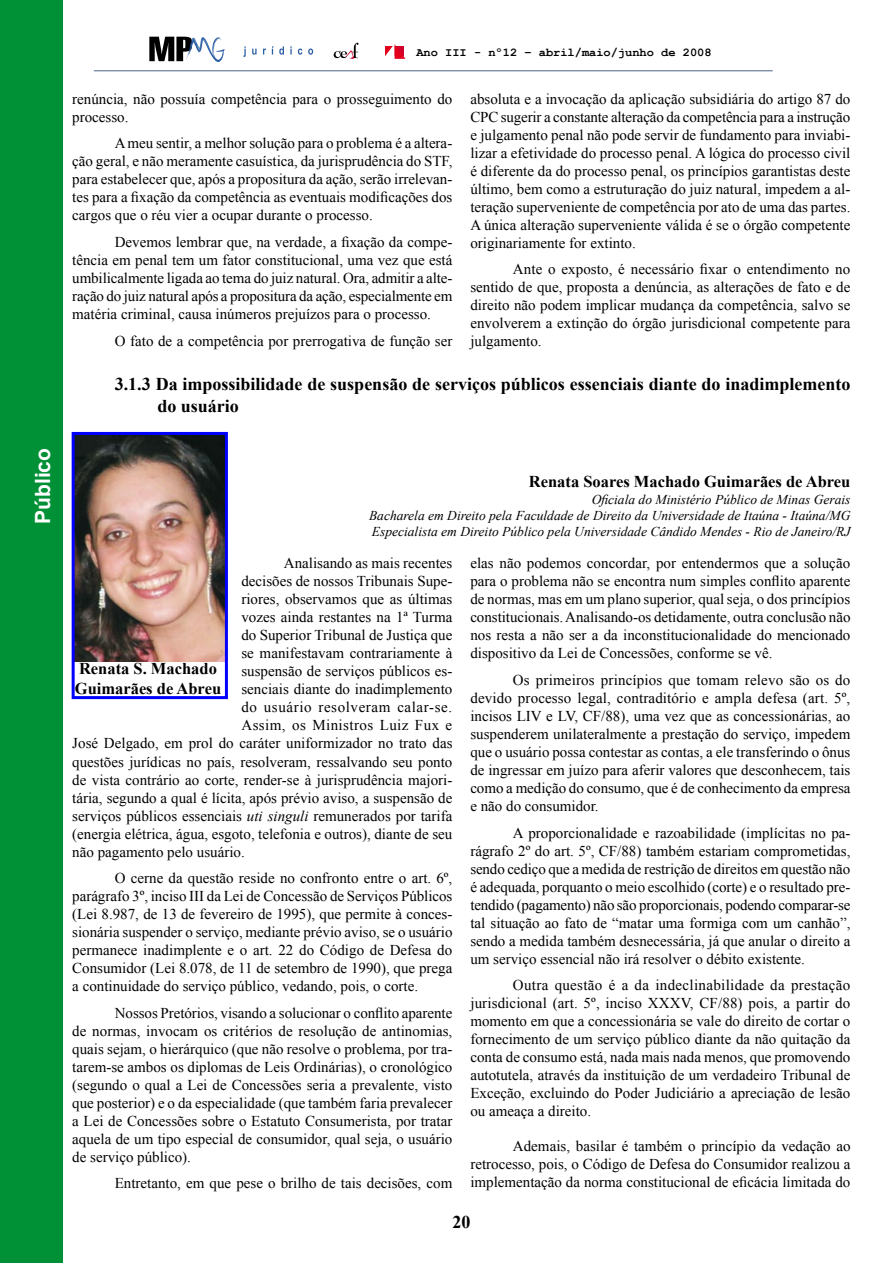
<style>
.page{position:relative;width:893px;height:1263px;background:#fff}
.page>*{position:absolute;margin:0;border:0;box-sizing:border-box;transform-origin:0 0}
.t1{font:700 21px "Arial";color:#fff}
.t2{font:700 18px/21.6px "Times New Roman";color:#000}
.t3{font:700 16.5px/19.8px "Times New Roman";color:#000}
.t4{font:15px/18px "Times New Roman";color:#000;text-align:justify}
.t5{font:15px "Times New Roman";letter-spacing:.04em;color:#000}
.t6{font:15px "Times New Roman";letter-spacing:.03em;color:#000}
.t7{font:italic 13.5px/16.2px "Times New Roman";color:#000;text-align:justify}
.t8{font:700 12px "Courier New";color:#000}
.s1{font-style:italic}
</style>
<div class="page">
<div style="left:0;top:0;width:63px;height:1263px;background:#009036"></div>
<hr style="left:94px;top:71px;width:679px;height:1px;background:#4f638a">
<svg style="left:243px;top:46px;width:3px;height:11px"></svg>
<svg style="left:252px;top:49px;width:5px;height:6px"></svg>
<svg style="left:263px;top:49px;width:3px;height:6px"></svg>
<svg style="left:272px;top:46px;width:12px;height:9px"></svg>
<svg style="left:290px;top:46px;width:2px;height:9px"></svg>
<svg style="left:298px;top:49px;width:4px;height:6px"></svg>
<svg style="left:308px;top:49px;width:5px;height:6px"></svg>
<svg style="left:149px;top:37px;width:77px;height:25px"></svg>
<svg style="left:334px;top:43px;width:24px;height:16px"></svg>
<svg style="left:385px;top:44px;width:20px;height:15px"></svg>
<img style="left:76px;top:436px;width:148px;height:225px">
<div style="left:72px;top:432px;width:156px;height:267px;border:3px solid #00f"></div>
<h1 class="t1" style="left:29px;top:524px;width:77px;rotate:-90deg">Público</h1>
<p class="t8" style="left:416px;top:45px;width:297px">Ano III - nº12 – abril/maio/junho de 2008</p>
<p class="t4" style="left:72px;top:90px;width:382px">renúncia, não possuía competência para o prosseguimento do processo.</p>
<p class="t4" style="left:72px;top:134px;width:382px;text-indent:43px">A meu sentir, a melhor solução para o problema é a altera&shy;ção geral, e não meramente casuística, da jurisprudência do STF, para estabelecer que, após a propositura da ação, serão irrelevan&shy;tes para a fixação da competência as eventuais modificações dos cargos que o réu vier a ocupar durante o processo.</p>
<p class="t4" style="left:72px;top:233px;width:382px;text-indent:43px">Devemos lembrar que, na verdade, a fixação da compe&shy;tência em penal tem um fator constitucional, uma vez que está umbilicalmente ligada ao tema do juiz natural. Ora, admitir a alte&shy;ração do juiz natural após a propositura da ação, especialmente em matéria criminal, causa inúmeros prejuízos para o processo.</p>
<p class="t4" style="left:115px;top:331px;width:339px">O fato de a competência por prerrogativa de função ser</p>
<p class="t4" style="left:470px;top:90px;width:382px">absoluta e a invocação da aplicação subsidiária do artigo 87 do CPC sugerir a constante alteração da competência para a instrução e julgamento penal não pode servir de fundamento para inviabi&shy;lizar a efetividade do processo penal. A lógica do processo civil é diferente da do processo penal, os princípios garantistas deste último, bem como a estruturação do juiz natural, impedem a al&shy;teração superveniente de competência por ato de uma das partes.<br>A única alteração superveniente válida é se o órgão competente originariamente for extinto.</p>
<p class="t4" style="left:470px;top:260px;width:382px;text-indent:43px">Ante o exposto, é necessário fixar o entendimento no sentido de que, proposta a denúncia, as alterações de fato e de direito não podem implicar mudança da competência, salvo se envolverem a extinção do órgão jurisdicional competente para julgamento.</p>
<p class="t2" style="left:157px;top:373px;width:695px;text-indent:-43px">3.1.3 Da impossibilidade de suspensão de serviços públicos essenciais diante do inadimplemento do usuário</p>
<p class="t3" style="left:529px;top:472px;width:323px">Renata Soares Machado Guimarães de Abreu</p>
<p class="t7" style="left:369px;top:491px;width:483px;text-indent:223px">Oficiala do Ministério Público de Minas Gerais Bacharela em Direito pela Faculdade de Direito da Universidade de Itaúna - Itaúna/MG Especialista em Direito Público pela Universidade Cândido Mendes - Rio de Janeiro/RJ</p>
<p class="t4" style="left:284px;top:554px;width:170px">Analisando as mais recentes</p>
<p class="t4" style="left:241px;top:572px;width:212px">decisões de nossos Tribunais Supe-</p>
<p class="t4" style="left:241px;top:590px;width:212px">riores, observamos que as últimas</p>
<p class="t4" style="left:241px;top:608px;width:212px">vozes ainda restantes na 1ª Turma</p>
<p class="t4" style="left:241px;top:626px;width:212px">do Superior Tribunal de Justiça que</p>
<p class="t4" style="left:241px;top:644px;width:213px">se manifestavam contrariamente à</p>
<p class="t4" style="left:241px;top:662px;width:212px">suspensão de serviços públicos es-</p>
<p class="t4" style="left:241px;top:680px;width:212px">senciais diante do inadimplemento</p>
<p class="t5" style="left:241px;top:697px;width:212px">do usuário resolveram calar-se.</p>
<p class="t6" style="left:241px;top:715px;width:212px">Assim, os Ministros Luiz Fux e</p>
<p class="t4" style="left:72px;top:734px;width:382px">José Delgado, em prol do caráter uniformizador no trato das</p>
<p class="t4" style="left:72px;top:752px;width:382px">questões jurídicas no país, resolveram, ressalvando seu ponto</p>
<p class="t4" style="left:72px;top:770px;width:382px">de vista contrário ao corte, render-se à jurisprudência majori-</p>
<p class="t4" style="left:72px;top:788px;width:382px">tária, segundo a qual é lícita, após prévio aviso, a suspensão de</p>
<p class="t4" style="left:72px;top:806px;width:382px">serviços públicos essenciais <span class="s1">uti singuli</span> remunerados por tarifa</p>
<p class="t4" style="left:72px;top:824px;width:382px">(energia elétrica, água, esgoto, telefonia e outros), diante de seu</p>
<p class="t4" style="left:72px;top:842px;width:174px">não pagamento pelo usuário.</p>
<p class="t4" style="left:72px;top:869px;width:382px;text-indent:43px">O cerne da questão reside no confronto entre o art. 6º, parágrafo 3º, inciso III da Lei de Concessão de Serviços Públicos (Lei 8.987, de 13 de fevereiro de 1995), que permite à conces&shy;sionária suspender o serviço, mediante prévio aviso, se o usuário permanece inadimplente e o art. 22 do Código de Defesa do Consumidor (Lei 8.078, de 11 de setembro de 1990), que prega a continuidade do serviço público, vedando, pois, o corte.</p>
<p class="t4" style="left:72px;top:1003px;width:382px;text-indent:43px">Nossos Pretórios, visando a solucionar o conflito aparente de normas, invocam os critérios de resolução de antinomias, quais sejam, o hierárquico (que não resolve o problema, por tra&shy;tarem-se ambos os diplomas de Leis Ordinárias), o cronológico (segundo o qual a Lei de Concessões seria a prevalente, visto que posterior) e o da especialidade (que também faria prevalecer a Lei de Concessões sobre o Estatuto Consumerista, por tratar aquela de um tipo especial de consumidor, qual seja, o usuário de serviço público).</p>
<p class="t4" style="left:115px;top:1174px;width:339px">Entretanto, em que pese o brilho de tais decisões, com</p>
<p class="t4" style="left:470px;top:554px;width:382px">elas não podemos concordar, por entendermos que a solução para o problema não se encontra num simples conflito aparente de normas, mas em um plano superior, qual seja, o dos princípios constitucionais. Analisando-os detidamente, outra conclusão não nos resta a não ser a da inconstitucionalidade do mencionado dispositivo da Lei de Concessões, conforme se vê.</p>
<p class="t4" style="left:470px;top:671px;width:382px;text-indent:43px">Os primeiros princípios que tomam relevo são os do devido processo legal, contraditório e ampla defesa (art. 5º, incisos LIV e LV, CF/88), uma vez que as concessionárias, ao suspenderem unilateralmente a prestação do serviço, impedem que o usuário possa contestar as contas, a ele transferindo o ônus de ingressar em juízo para aferir valores que desconhecem, tais como a medição do consumo, que é de conhecimento da empresa e não do consumidor.</p>
<p class="t4" style="left:470px;top:823px;width:382px;text-indent:43px">A proporcionalidade e razoabilidade (implícitas no pa&shy;rágrafo 2º do art. 5º, CF/88) também estariam comprometidas, sendo cediço que a medida de restrição de direitos em questão não é adequada, porquanto o meio escolhido (corte) e o resultado pre&shy;tendido (pagamento) não são proporcionais, podendo comparar-se tal situação ao fato de “matar uma formiga com um canhão”, sendo a medida também desnecessária, já que anular o direito a um serviço essencial não irá resolver o débito existente.</p>
<p class="t4" style="left:470px;top:976px;width:382px;text-indent:43px">Outra questão é a da indeclinabilidade da prestação jurisdicional (art. 5º, inciso XXXV, CF/88) pois, a partir do momento em que a concessionária se vale do direito de cortar o fornecimento de um serviço público diante da não quitação da conta de consumo está, nada mais nada menos, que promovendo autotutela, através da instituição de um verdadeiro Tribunal de Exceção, excluindo do Poder Judiciário a apreciação de lesão ou ameaça a direito.</p>
<p class="t4" style="left:470px;top:1137px;width:382px;text-indent:43px">Ademais, basilar é também o princípio da vedação ao retrocesso, pois, o Código de Defesa do Consumidor realizou a implementação da norma constitucional de eficácia limitada do</p>
<p class="t3" style="left:75px;top:658px;width:148px">Renata S. Machado<br>Guimarães de Abreu</p>
<p class="t2" style="left:452px;top:1211px;width:19px">20</p>
</div>
